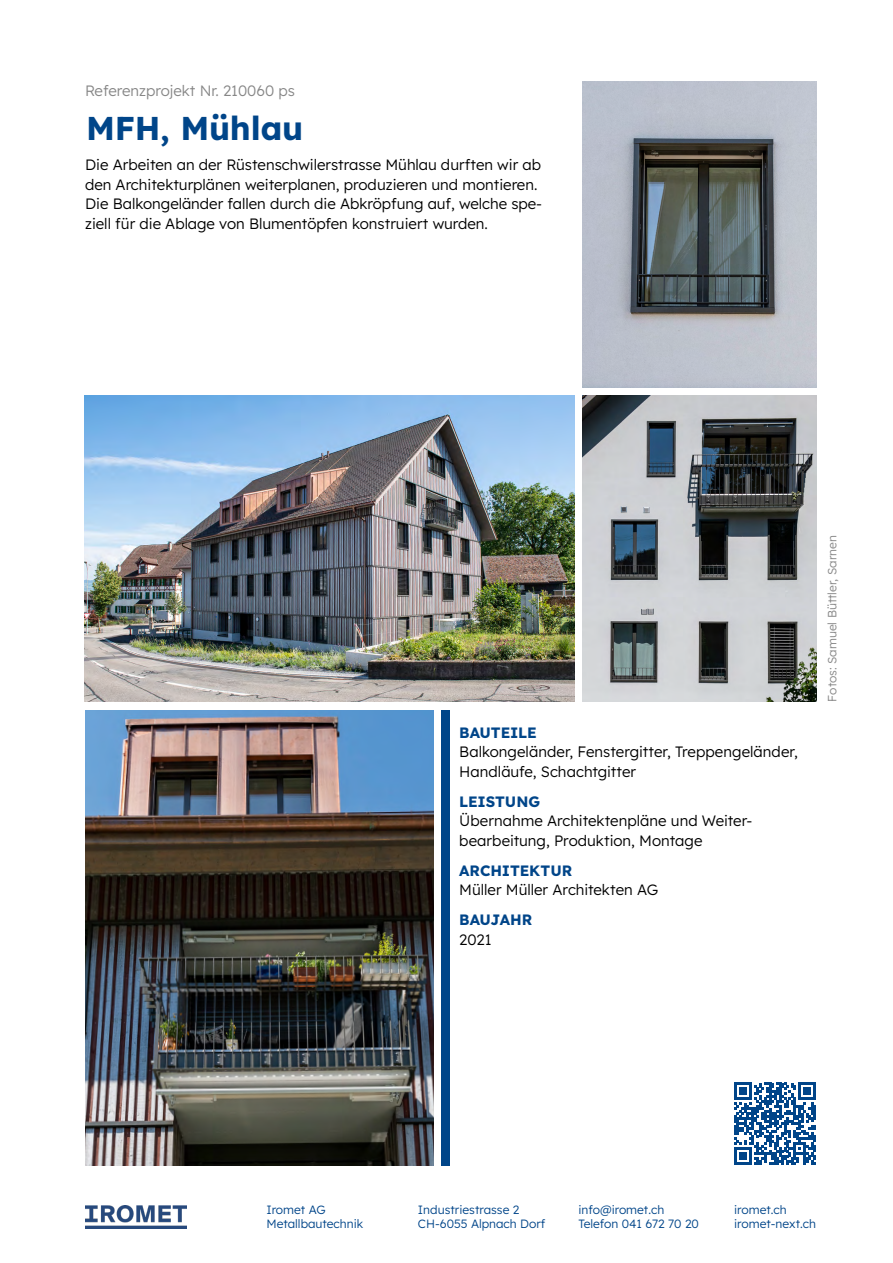
<style>
.page{position:relative;width:893px;height:1263px;background:#fff}
.page>*{position:absolute;margin:0;border:0;box-sizing:border-box;transform-origin:0 0}
.t1{font:33px "Lexend";letter-spacing:-.005em;color:#004589}
.t2{font:15px/19.5px "Lexend";color:#000}
.t3{font:15px "Lexend";letter-spacing:-.005em;color:#004589}
.t4{font:15px "Lexend";color:#878787}
.t5{font:12px "Lexend";color:#004589}
.t6{font:12px "Lexend";color:#878787}
</style>
<div class="page">
<div style="left:442px;top:710px;width:8px;height:455px;background:#004589"></div>
<img style="left:86px;top:1205px;width:100px;height:23px">
<img style="left:85px;top:710px;width:349px;height:455px">
<img style="left:583px;top:395px;width:234px;height:307px">
<img style="left:84px;top:395px;width:490px;height:307px">
<img style="left:583px;top:81px;width:234px;height:306px">
<svg style="left:734px;top:1083px;width:82px;height:82px"></svg>
<p class="t4" style="left:85px;top:80px;width:211px">Referenzprojekt Nr. 210060 ps</p>
<h1 class="t1" style="left:86px;top:104px;width:219px">MFH, Mühlau</h1>
<p class="t2" style="left:85px;top:154px;width:459px">Die Arbeiten an der Rüstenschwilerstrasse Mühlau durften wir ab den Architekturplänen weiterplanen, produzieren und montieren.<br>Die Balkongeländer fallen durch die Abkröpfung auf, welche spe&shy;ziell für die Ablage von Blumentöpfen konstruiert wurden.</p>
<p class="t3" style="left:459px;top:722px;width:79px">BAUTEILE</p>
<p class="t2" style="left:459px;top:741px;width:340px">Balkongeländer, Fenstergitter, Treppengeländer,<br>Handläufe, Schachtgitter</p>
<p class="t3" style="left:459px;top:791px;width:82px">LEISTUNG</p>
<p class="t2" style="left:459px;top:810px;width:295px">Übernahme Architektenpläne und Weiter&shy;bearbeitung, Produktion, Montage</p>
<p class="t3" style="left:459px;top:860px;width:115px">ARCHITEKTUR</p>
<p class="t2" style="left:459px;top:879px;width:200px">Müller Müller Architekten AG</p>
<p class="t3" style="left:459px;top:909px;width:75px">BAUJAHR</p>
<p class="t2" style="left:459px;top:929px;width:34px">2021</p>
<p class="t6" style="left:824px;top:702px;width:168px;rotate:-90deg">Fotos: Samuel Büttler, Sarnen</p>
<p class="t5" style="left:266px;top:1200px;width:61px">Iromet AG</p>
<p class="t5" style="left:418px;top:1200px;width:103px">Industriestrasse 2</p>
<p class="t5" style="left:578px;top:1200px;width:87px">info@iromet.ch</p>
<p class="t5" style="left:734px;top:1200px;width:54px">iromet.ch</p>
<p class="t5" style="left:266px;top:1215px;width:98px">Metallbautechnik</p>
<p class="t5" style="left:418px;top:1215px;width:129px">CH-6055 Alpnach Dorf</p>
<p class="t5" style="left:578px;top:1215px;width:122px">Telefon 041 672 70 20</p>
<p class="t5" style="left:734px;top:1215px;width:83px">iromet-next.ch</p>
</div>
